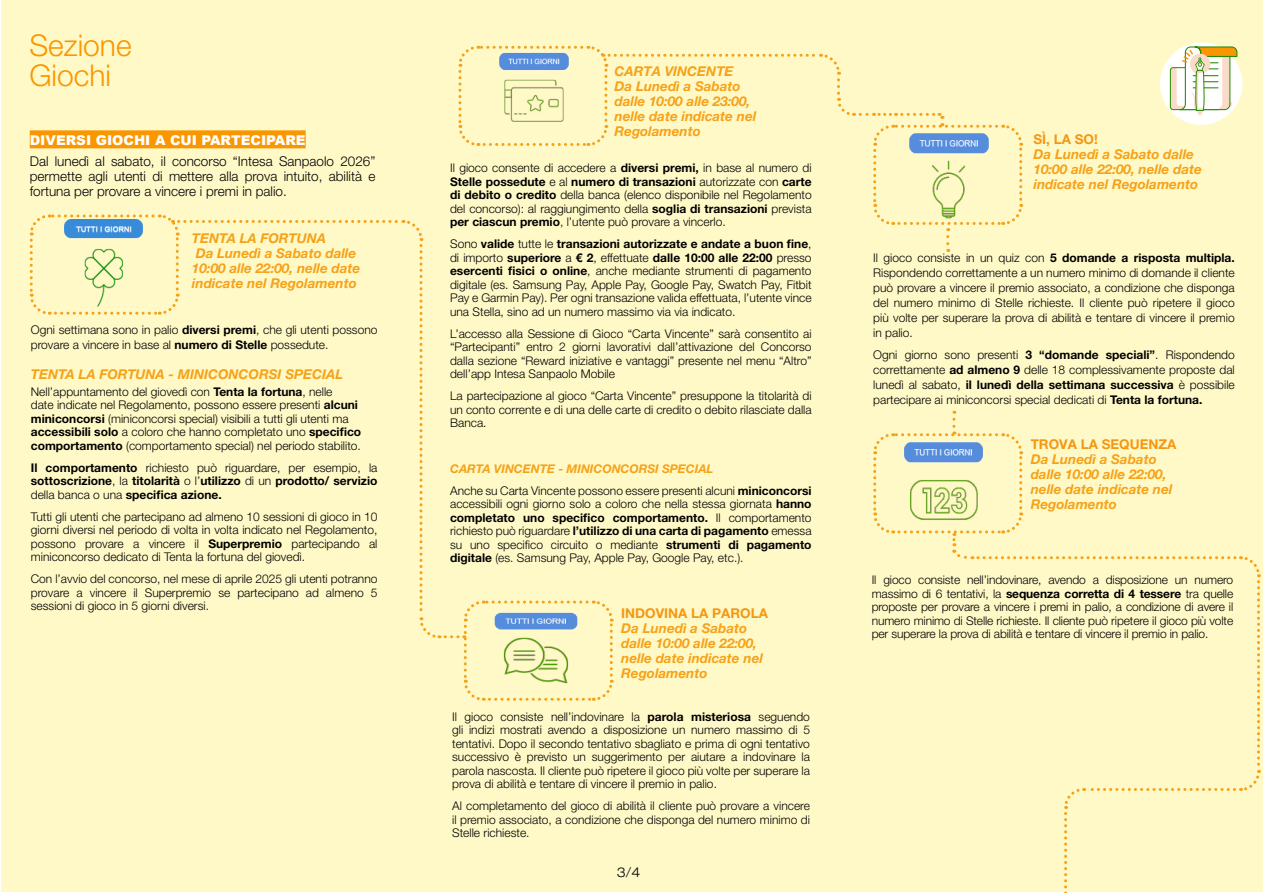
<style>
.page{position:relative;width:1263px;height:893px;background:#fff}
.page>*{position:absolute;margin:0;border:0;box-sizing:border-box;transform-origin:0 0}
.t1{font:300 30px "Helvetica Neue LT Std";color:#fa9600}
.elenco{font:italic 700 13.5px/15px "Helvetica Neue LT Std";color:#f6a118}
.t2{font:300 13.5px/15px "Helvetica Neue LT Std";color:#000;text-align:justify}
.t3{font:900 13.5px "Arial";color:#fff}
.elenco-2{font:700 13.5px "Helvetica Neue LT Std";color:#f49712}
.t4{font:300 expanded 13.5px "Helvetica Neue LT Std";color:#000}
.elenco-3{font:300 12px/13.5px "Helvetica Neue LT Std";color:#000;text-align:justify}
.elenco-4{font:700 12px/13.5px "Helvetica Neue LT Std";color:#000;text-align:justify}
.elenco-5{font:italic 700 12px "Helvetica Neue LT Std";color:#f6a118}
.s1{font-weight:700}
.s2{font-weight:300}
.s3{font-style:normal;color:#f49712}
</style>
<div class="page">
<div style="left:1px;top:0;width:1262px;height:891px;background:#fff9c7"></div>
<svg style="left:29px;top:214px;width:585px;height:487px"></svg>
<svg style="left:458px;top:45px;width:396px;height:101px"></svg>
<img style="left:486px;top:611px;width:99px;height:80px">
<svg style="left:871px;top:411px;width:391px;height:482px"></svg>
<svg style="left:860px;top:112px;width:164px;height:119px"></svg>
<svg style="left:946px;top:237px;width:3px;height:15px"></svg>
<img style="left:902px;top:131px;width:94px;height:96px">
<img style="left:896px;top:440px;width:95px;height:96px">
<div style="left:1160px;top:42px;width:82px;height:83px;background:#fff;border-radius:50%"></div>
<svg style="left:1169px;top:46px;width:69px;height:79px"></svg>
<div style="left:30px;top:130px;width:276px;height:18px;background:#fa9600"></div>
<p class="t1" style="left:29px;top:27px;width:104px">Sezione</p>
<p class="t1" style="left:29px;top:57px;width:83px">Giochi</p>
<p class="t3" style="left:30px;top:130px;width:277px">DIVERSI GIOCHI A CUI PARTECIPARE</p>
<p class="t2" style="left:30px;top:153px;width:347px">Dal lunedì al sabato, il concorso “Intesa Sanpaolo 2026” permette agli utenti di mettere alla prova intuito, abilità e fortuna per provare a vincere i premi in palio.</p>
<p class="elenco" style="left:192px;top:231px;width:136px">TENTA LA FORTUNA</p>
<p class="elenco" style="left:192px;top:246px;width:170px">Da Lunedì a Sabato dalle<br>10:00 alle 22:00, nelle date indicate nel Regolamento</p>
<p class="elenco-3" style="left:31px;top:322px;width:348px;line-height:15px">Ogni settimana sono in palio <span class="s1">diversi premi</span>, che gli utenti possono provare a vincere in base al <span class="s1">numero di Stelle</span> possedute.</p>
<p class="elenco" style="left:31px;top:367px;width:314px">TENTA LA FORTUNA - MINICONCORSI SPECIAL</p>
<p class="elenco-3" style="left:31px;top:384px;width:332px;text-align:left">Nell’appuntamento del giovedì con <span class="s1">Tenta la fortuna</span>, nelle<br>date indicate nel Regolamento, possono essere presenti <span class="s1">alcuni miniconcorsi</span> (miniconcorsi special) visibili a tutti gli utenti ma <span class="s1">accessibili solo</span> a coloro che hanno completato uno <span class="s1">specifico comportamento</span> (comportamento special) nel periodo stabilito.</p>
<p class="elenco-4" style="left:31px;top:460px;width:348px">Il comportamento <span class="s2">richiesto può riguardare, per esempio, la </span>sottoscrizione<span class="s2">, la</span> titolarità <span class="s2">o l’</span>utilizzo <span class="s2">di un</span> prodotto/ servizio <span class="s2">della banca o una</span> specifica azione.</p>
<p class="elenco-3" style="left:31px;top:509px;width:348px">Tutti gli utenti che partecipano ad almeno 10 sessioni di gioco in 10 giorni diversi nel periodo di volta in volta indicato nel Regolamento, possono provare a vincere il <span class="s1">Superpremio</span> partecipando al miniconcorso dedicato di Tenta la fortuna del giovedì.</p>
<p class="elenco-3" style="left:31px;top:572px;width:348px">Con l’avvio del concorso, nel mese di aprile 2025 gli utenti potranno provare a vincere il Superpremio se partecipano ad almeno 5 sessioni di gioco in 5 giorni diversi.</p>
<p class="elenco" style="left:614px;top:64px;width:143px">CARTA VINCENTE<br>Da Lunedì a Sabato dalle 10:00 alle 23:00, nelle date indicate nel<br>Regolamento</p>
<p class="elenco-3" style="left:450px;top:161px;width:363px">Il gioco consente di accedere a <span class="s1">diversi premi,</span> in base al numero di <span class="s1">Stelle possedute</span> e al <span class="s1">numero di transazioni</span> autorizzate con <span class="s1">carte di debito o credito</span> della banca (elenco disponibile nel Regolamento del concorso): al raggiungimento della <span class="s1">soglia di transazioni</span> prevista <span class="s1">per ciascun premio</span>, l’utente può provare a vincerlo.</p>
<p class="elenco-3" style="left:450px;top:237px;width:363px">Sono <span class="s1">valide</span> tutte le <span class="s1">transazioni autorizzate e andate a buon fine</span>, di importo <span class="s1">superiore</span> a <span class="s1">€ 2</span>, effettuate <span class="s1">dalle 10:00 alle 22:00</span> presso <span class="s1">esercenti fisici o online</span>, anche mediante strumenti di pagamento digitale (es. Samsung Pay, Apple Pay, Google Pay, Swatch Pay, Fitbit Pay e Garmin Pay). Per ogni transazione valida effettuata, l’utente vince una Stella, sino ad un numero massimo via via indicato.</p>
<p class="elenco-3" style="left:450px;top:326px;width:363px">L’accesso alla Sessione di Gioco “Carta Vincente” sarà consentito ai “Partecipanti” entro 2 giorni lavorativi dall’attivazione del Concorso dalla sezione “Reward iniziative e vantaggi” presente nel menu “Altro” dell’app Intesa Sanpaolo Mobile</p>
<p class="elenco-3" style="left:450px;top:389px;width:363px">La partecipazione al gioco “Carta Vincente” presuppone la titolarità di un conto corrente e di una delle carte di credito o debito rilasciate dalla Banca.</p>
<p class="elenco-5" style="left:450px;top:461px;width:265px">CARTA VINCENTE - MINICONCORSI SPECIAL</p>
<p class="elenco-3" style="left:450px;top:483px;width:363px">Anche su Carta Vincente possono essere presenti alcuni <span class="s1">miniconcorsi </span>accessibili ogni giorno solo a coloro che nella stessa giornata <span class="s1">hanno completato uno specifico comportamento.</span> Il comportamento richiesto può riguardare <span class="s1">l’utilizzo di una carta di pagamento</span> emessa su uno specifico circuito o mediante <span class="s1">strumenti di pagamento digitale</span> (es. Samsung Pay, Apple Pay, Google Pay, etc.).</p>
<p class="elenco" style="left:621px;top:605px;width:148px"><span class="s3">INDOVINA LA PAROLA<br></span>Da Lunedì a Sabato dalle 10:00 alle 22:00, nelle date indicate nel<br>Regolamento</p>
<p class="elenco-3" style="left:452px;top:710px;width:359px">Il gioco consiste nell’indovinare la <span class="s1">parola misteriosa</span> seguendo gli indizi mostrati avendo a disposizione un numero massimo di 5 tentativi. Dopo il secondo tentativo sbagliato e prima di ogni tentativo successivo è previsto un suggerimento per aiutare a indovinare la parola nascosta. Il cliente può ripetere il gioco più volte per superare la prova di abilità e tentare di vincere il premio in palio.</p>
<p class="elenco-3" style="left:452px;top:799px;width:359px">Al completamento del gioco di abilità il cliente può provare a vincere il premio associato, a condizione che disponga del numero minimo di Stelle richieste.</p>
<p class="t4" style="left:617px;top:864px;width:25px">3/4</p>
<p class="elenco-2" style="left:1033px;top:130px;width:66px">SÌ, LA SO!</p>
<p class="elenco" style="left:1033px;top:146px;width:170px">Da Lunedì a Sabato dalle<br>10:00 alle 22:00, nelle date indicate nel Regolamento</p>
<p class="elenco-3" style="left:873px;top:250px;width:363px;line-height:15px">Il gioco consiste in un quiz con <span class="s1">5 domande a risposta multipla.<br></span>Rispondendo correttamente a un numero minimo di domande il cliente può provare a vincere il premio associato, a condizione che disponga del numero minimo di Stelle richieste. Il cliente può ripetere il gioco più volte per superare la prova di abilità e tentare di vincere il premio in palio.</p>
<p class="elenco-3" style="left:873px;top:347px;width:363px;line-height:15px">Ogni giorno sono presenti <span class="s1">3 “domande speciali”</span>. Rispondendo correttamente <span class="s1">ad almeno 9</span> delle 18 complessivamente proposte dal lunedì al sabato, <span class="s1">il lunedì della settimana successiva</span> è possibile partecipare ai miniconcorsi special dedicati di <span class="s1">Tenta la fortuna.</span></p>
<p class="elenco" style="left:1031px;top:437px;width:147px"><span class="s3">TROVA LA SEQUENZA<br></span>Da Lunedì a Sabato dalle 10:00 alle 22:00, nelle date indicate nel<br>Regolamento</p>
<p class="elenco-3" style="left:872px;top:573px;width:363px">Il gioco consiste nell’indovinare, avendo a disposizione un numero massimo di 6 tentativi, la <span class="s1">sequenza corretta di 4 tessere</span> tra quelle proposte per provare a vincere i premi in palio, a condizione di avere il numero minimo di Stelle richieste. Il cliente può ripetere il gioco più volte per superare la prova di abilità e tentare di vincere il premio in palio.</p>
</div>
